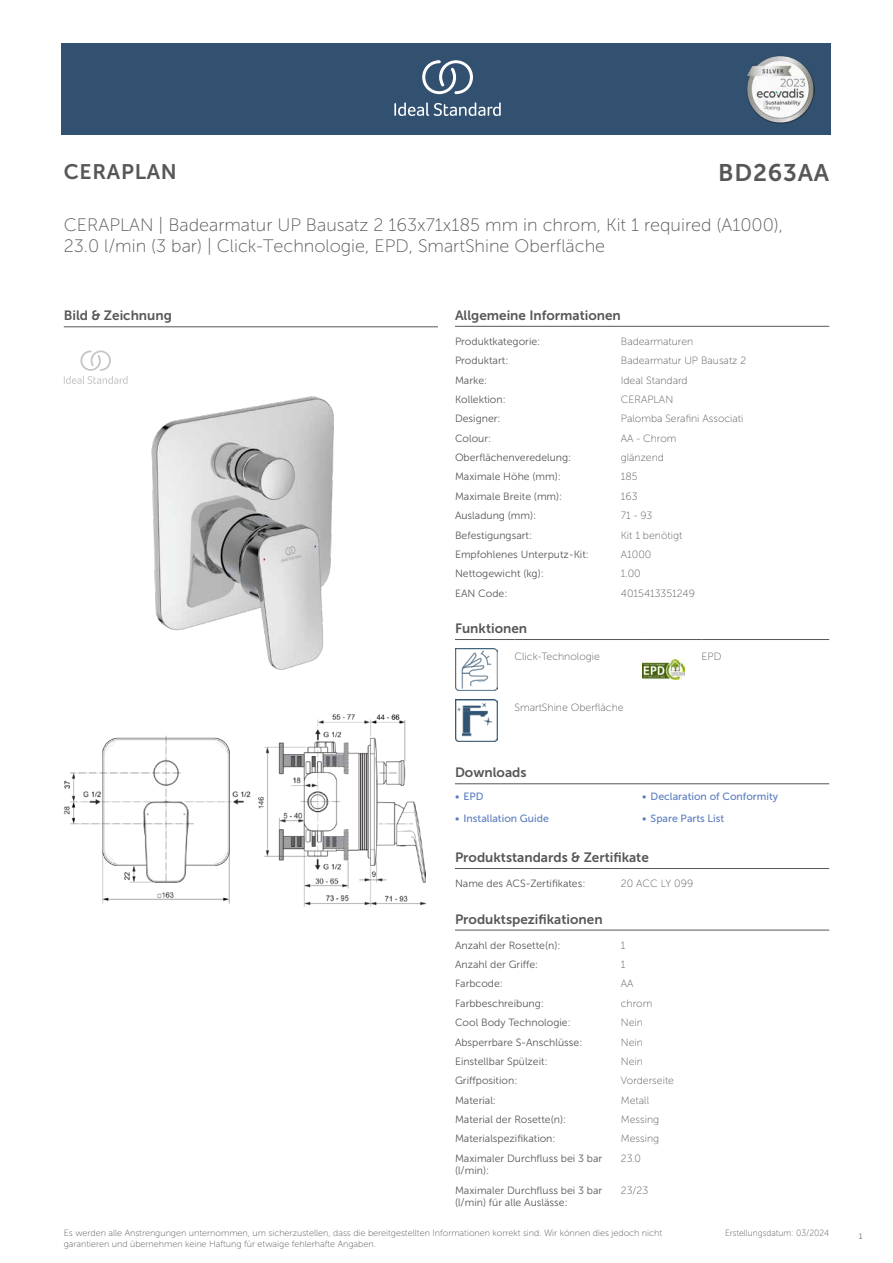
<style>
.page{position:relative;width:893px;height:1263px;background:#fff}
.page>*{position:absolute;margin:0;border:0;box-sizing:border-box;transform-origin:0 0}
.t1{font:24px "Museo Sans 700";letter-spacing:.035em;color:#575756}
.t2{font:21px "Museo Sans 700";letter-spacing:.035em;color:#575756}
.t3{font:18px/21.6px "Museo Sans 100";color:#575756}
.t4{font:13.5px "Museo Sans 700";color:#575756}
.t5{font:10.5px/12.6px "Museo Sans 300";color:#575756}
.t6{font:10.5px "Museo Sans 100";color:#575756}
.t7{font:10.5px "Museo Sans 500";color:#5b7ebf}
.t8{font:9px/10.8px "Museo Sans 100";color:#575756}
.t9{font:9px "Museo Sans 100";color:#575756;scale:.95 1}
.t10{font:300 9px "Calibri";color:#575756;scale:.95 1}
</style>
<div class="page">
<div style="left:62px;top:43px;width:769px;height:91px;background:#325070"></div>
<hr style="left:455px;top:326px;width:166px;height:1px;background:#575756">
<hr style="left:621px;top:326px;width:208px;height:1px;background:#575756">
<hr style="left:455px;top:639px;width:59px;height:1px;background:#575756">
<hr style="left:514px;top:639px;width:128px;height:1px;background:#575756">
<hr style="left:642px;top:639px;width:60px;height:1px;background:#575756">
<hr style="left:702px;top:639px;width:127px;height:1px;background:#575756">
<img style="left:455px;top:648px;width:42px;height:43px">
<img style="left:642px;top:659px;width:43px;height:21px">
<img style="left:455px;top:699px;width:42px;height:43px">
<hr style="left:455px;top:783px;width:187px;height:1px;background:#575756">
<hr style="left:642px;top:783px;width:187px;height:1px;background:#575756">
<hr style="left:455px;top:868px;width:166px;height:1px;background:#575756">
<hr style="left:621px;top:868px;width:208px;height:1px;background:#575756">
<hr style="left:455px;top:930px;width:166px;height:1px;background:#575756">
<hr style="left:621px;top:930px;width:208px;height:1px;background:#575756">
<img style="left:64px;top:714px;width:361px;height:192px">
<hr style="left:64px;top:327px;width:374px;height:1px;background:#575756">
<svg style="left:64px;top:350px;width:64px;height:34px"></svg>
<img style="left:151px;top:396px;width:183px;height:274px">
<svg style="left:394px;top:102px;width:107px;height:14px"></svg>
<svg style="left:422px;top:60px;width:51px;height:34px"></svg>
<img style="left:746px;top:56px;width:68px;height:67px">
<h2 class="t2" style="left:64px;top:160px;width:115px">CERAPLAN</h2>
<h1 class="t1" style="left:718px;top:160px;width:112px">BD263AA</h1>
<h3 class="t3" style="left:64px;top:214px;width:721px">CERAPLAN | Badearmatur UP Bausatz 2 163x71x185 mm in chrom, Kit 1 required (A1000),<br>23.0 l/min (3 bar) | Click-Technologie, EPD, SmartShine Oberfläche</h3>
<p class="t4" style="left:64px;top:308px;width:110px">Bild &amp; Zeichnung</p>
<p class="t4" style="left:455px;top:308px;width:167px">Allgemeine Informationen</p>
<p class="t5" style="left:455px;top:335px;width:87px">Produktkategorie:</p>
<p class="t6" style="left:621px;top:336px;width:74px">Badearmaturen</p>
<p class="t5" style="left:455px;top:354px;width:55px">Produktart:</p>
<p class="t6" style="left:621px;top:355px;width:127px">Badearmatur UP Bausatz 2</p>
<p class="t5" style="left:455px;top:374px;width:34px">Marke:</p>
<p class="t6" style="left:621px;top:374px;width:68px">Ideal Standard</p>
<p class="t5" style="left:455px;top:393px;width:52px">Kollektion:</p>
<p class="t6" style="left:621px;top:394px;width:54px">CERAPLAN</p>
<p class="t5" style="left:455px;top:413px;width:47px">Designer:</p>
<p class="t6" style="left:621px;top:413px;width:124px">Palomba Serafini Associati</p>
<p class="t5" style="left:455px;top:432px;width:38px">Colour:</p>
<p class="t6" style="left:621px;top:433px;width:57px">AA - Chrom</p>
<p class="t5" style="left:455px;top:451px;width:118px">Oberflächenveredelung:</p>
<p class="t6" style="left:621px;top:452px;width:45px">glänzend</p>
<p class="t5" style="left:455px;top:471px;width:107px">Maximale Höhe (mm):</p>
<p class="t6" style="left:621px;top:471px;width:18px">185</p>
<p class="t5" style="left:455px;top:490px;width:109px">Maximale Breite (mm):</p>
<p class="t6" style="left:621px;top:491px;width:18px">163</p>
<p class="t5" style="left:455px;top:509px;width:83px">Ausladung (mm):</p>
<p class="t6" style="left:621px;top:510px;width:33px">71 - 93</p>
<p class="t5" style="left:455px;top:529px;width:79px">Befestigungsart:</p>
<p class="t6" style="left:621px;top:529px;width:63px">Kit 1 benötigt</p>
<p class="t5" style="left:455px;top:548px;width:135px">Empfohlenes Unterputz-Kit:</p>
<p class="t6" style="left:621px;top:549px;width:32px">A1000</p>
<p class="t5" style="left:455px;top:567px;width:90px">Nettogewicht (kg):</p>
<p class="t6" style="left:621px;top:568px;width:21px">1.00</p>
<p class="t5" style="left:455px;top:587px;width:54px">EAN Code:</p>
<p class="t6" style="left:621px;top:587px;width:76px">4015413351249</p>
<p class="t4" style="left:455px;top:621px;width:74px">Funktionen</p>
<p class="t6" style="left:514px;top:651px;width:87px">Click-Technologie</p>
<p class="t6" style="left:702px;top:651px;width:21px">EPD</p>
<p class="t6" style="left:514px;top:702px;width:111px">SmartShine Oberfläche</p>
<p class="t4" style="left:455px;top:765px;width:73px">Downloads</p>
<p class="t7" style="left:455px;top:791px;width:30px">• EPD</p>
<p class="t7" style="left:642px;top:791px;width:138px">• Declaration of Conformity</p>
<p class="t7" style="left:455px;top:812px;width:95px">• Installation Guide</p>
<p class="t7" style="left:642px;top:812px;width:84px">• Spare Parts List</p>
<p class="t4" style="left:455px;top:850px;width:195px">Produktstandards &amp; Zertifikate</p>
<p class="t5" style="left:455px;top:877px;width:132px">Name des ACS-Zertifikates:</p>
<p class="t6" style="left:621px;top:878px;width:74px">20 ACC LY 099</p>
<p class="t4" style="left:455px;top:911px;width:149px">Produktspezifikationen</p>
<p class="t5" style="left:455px;top:939px;width:107px">Anzahl der Rosette(n):</p>
<p class="t6" style="left:621px;top:939px;width:6px">1</p>
<p class="t5" style="left:455px;top:958px;width:85px">Anzahl der Griffe:</p>
<p class="t6" style="left:621px;top:959px;width:6px">1</p>
<p class="t5" style="left:455px;top:978px;width:49px">Farbcode:</p>
<p class="t6" style="left:621px;top:978px;width:14px">AA</p>
<p class="t5" style="left:455px;top:997px;width:90px">Farbbeschreibung:</p>
<p class="t6" style="left:621px;top:998px;width:33px">chrom</p>
<p class="t5" style="left:455px;top:1016px;width:117px">Cool Body Technologie:</p>
<p class="t6" style="left:621px;top:1017px;width:24px">Nein</p>
<p class="t5" style="left:455px;top:1036px;width:129px">Absperrbare S-Anschlüsse:</p>
<p class="t6" style="left:621px;top:1036px;width:24px">Nein</p>
<p class="t5" style="left:455px;top:1055px;width:94px">Einstellbar Spülzeit:</p>
<p class="t6" style="left:621px;top:1056px;width:24px">Nein</p>
<p class="t5" style="left:455px;top:1074px;width:64px">Griffposition:</p>
<p class="t6" style="left:621px;top:1075px;width:55px">Vorderseite</p>
<p class="t5" style="left:455px;top:1094px;width:43px">Material:</p>
<p class="t6" style="left:621px;top:1094px;width:30px">Metall</p>
<p class="t5" style="left:455px;top:1113px;width:113px">Material der Rosette(n):</p>
<p class="t6" style="left:621px;top:1114px;width:40px">Messing</p>
<p class="t5" style="left:455px;top:1132px;width:102px">Materialspezifikation:</p>
<p class="t6" style="left:621px;top:1133px;width:40px">Messing</p>
<p class="t5" style="left:455px;top:1152px;width:149px">Maximaler Durchfluss bei 3 bar (l/min):</p>
<p class="t6" style="left:621px;top:1152px;width:22px">23.0</p>
<p class="t5" style="left:455px;top:1184px;width:149px">Maximaler Durchfluss bei 3 bar (l/min) für alle Auslässe:</p>
<p class="t6" style="left:621px;top:1184px;width:29px">23/23</p>
<p class="t8" style="left:64px;top:1227px;width:600px">Es werden alle Anstrengungen unternommen, um sicherzustellen, dass die bereitgestellten Informationen korrekt sind. Wir können dies jedoch nicht garantieren und übernehmen keine Haftung für etwaige fehlerhafte Angaben.</p>
<p class="t9" style="left:725px;top:1228px;width:111px">Erstellungsdatum: 03/2024</p>
<p class="t10" style="left:858px;top:1230px;width:6px">1</p>
</div>
